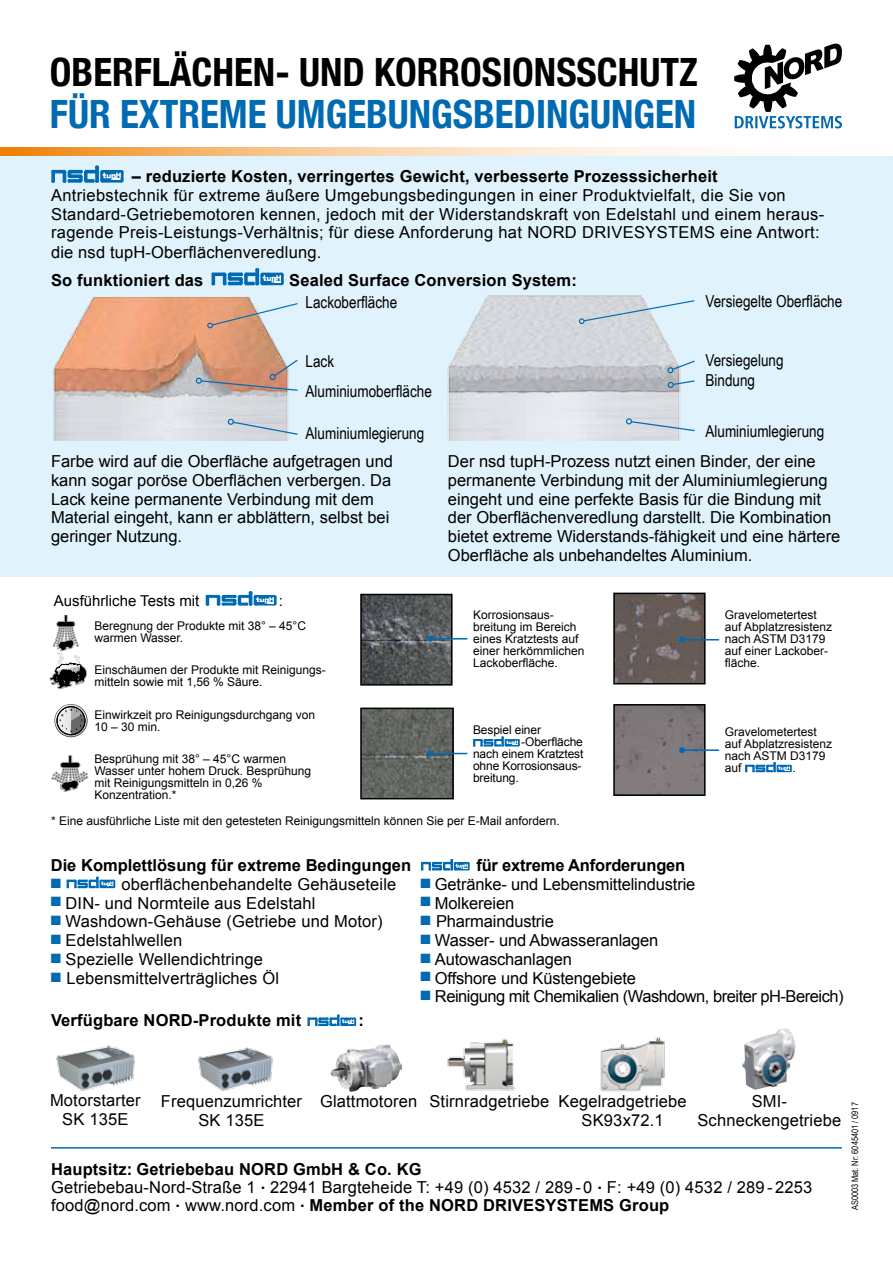
<style>
.page{position:relative;width:893px;height:1263px;background:#fff}
.page>*{position:absolute;margin:0;border:0;box-sizing:border-box;transform-origin:0 0}
.t1{font:700 condensed 39px "Helvetica Neue";color:#000}
.t2{font:700 condensed 39px "Helvetica Neue";color:#006ab3}
.t3{font:16.5px/18.8px "Arial";letter-spacing:.01em;color:#000}
.t4{font:700 16.5px "Arial";letter-spacing:.01em;color:#000}
.t5{font:16.5px "Arial";letter-spacing:-.01em;color:#000}
.t6{font:16.5px/29.8px "Arial Narrow";color:#000}
.t7{font:16.5px "Arial";letter-spacing:-.03em;color:#000}
.t8{font:700 16.5px "Arial";letter-spacing:-.01em;color:#000}
.t9{font:15px "Arial";color:#000}
.t10{font:13.5px "Zapf Dingbats ITC";color:#006ab3}
.t11{font:12px/12px "Arial";color:#000}
.t12{font:9px "Arial Narrow";color:#000}
.s1{color:#006ab3}
.s2{font-weight:700}
</style>
<div class="page">
<svg style="left:0;top:148px;width:699px;height:8px;background:#f7ca98"></svg>
<svg style="left:734px;top:44px;width:108px;height:84px"></svg>
<div style="left:0;top:156px;width:893px;height:420px;background:#e0f2fb"></div>
<img style="left:53px;top:296px;width:236px;height:144px">
<img style="left:447px;top:295px;width:234px;height:145px">
<svg style="left:207px;top:302px;width:91px;height:26px"></svg>
<svg style="left:196px;top:358px;width:102px;height:34px;background:#c29c8c"></svg>
<svg style="left:228px;top:419px;width:70px;height:17px"></svg>
<svg style="left:579px;top:299px;width:116px;height:25px"></svg>
<svg style="left:667px;top:359px;width:28px;height:14px"></svg>
<svg style="left:668px;top:379px;width:27px;height:9px"></svg>
<svg style="left:626px;top:418px;width:69px;height:14px"></svg>
<svg style="left:421px;top:859px;width:49px;height:11px"></svg>
<svg style="left:67px;top:877px;width:48px;height:11px"></svg>
<img style="left:363px;top:597px;width:87px;height:86px">
<div style="left:360px;top:594px;width:93px;height:92px;border:2px solid #000"></div>
<img style="left:363px;top:710px;width:88px;height:86px">
<div style="left:360px;top:707px;width:94px;height:92px;border:2px solid #000"></div>
<svg style="left:473px;top:736px;width:47px;height:10px"></svg>
<hr style="left:430px;top:638px;width:37px;height:1px;background:#006ab3">
<svg style="left:427px;top:636px;width:6px;height:6px"></svg>
<hr style="left:430px;top:753px;width:37px;height:1px;background:#006ab3">
<svg style="left:427px;top:750px;width:6px;height:6px"></svg>
<img style="left:616px;top:596px;width:87px;height:85px">
<div style="left:613px;top:593px;width:93px;height:91px;border:2px solid #000"></div>
<img style="left:616px;top:707px;width:87px;height:86px">
<div style="left:613px;top:704px;width:93px;height:92px;border:2px solid #000"></div>
<svg style="left:745px;top:762px;width:47px;height:10px"></svg>
<hr style="left:682px;top:639px;width:37px;height:1px;background:#006ab3">
<svg style="left:679px;top:637px;width:6px;height:6px"></svg>
<hr style="left:682px;top:749px;width:37px;height:2px;background:#006ab3">
<svg style="left:679px;top:747px;width:6px;height:6px"></svg>
<div style="left:57px;top:621px;width:18px;height:6px;background:#000;border-radius:3px"></div>
<div style="left:57px;top:621px;width:18px;height:6px;border:1px solid #aeafb1;border-radius:3px"></div>
<div style="left:60px;top:762px;width:20px;height:6px;background:#000;border-radius:3px"></div>
<div style="left:60px;top:762px;width:20px;height:6px;border:1px solid #aeafb1;border-radius:3px"></div>
<svg style="left:52px;top:768px;width:36px;height:24px"></svg>
<svg style="left:49px;top:627px;width:38px;height:63px"></svg>
<div style="left:54px;top:704px;width:34px;height:33px;border:1px solid #58585a;border-radius:50%"></div>
<svg style="left:56px;top:705px;width:30px;height:31px"></svg>
<svg style="left:55px;top:705px;width:30px;height:30px"></svg>
<div style="left:57px;top:706px;width:28px;height:29px;border:1px solid #000;border-radius:50%"></div>
<svg style="left:206px;top:591px;width:71px;height:14px"></svg>
<svg style="left:51px;top:166px;width:73px;height:17px"></svg>
<svg style="left:212px;top:268px;width:72px;height:17px"></svg>
<img style="left:600px;top:1037px;width:65px;height:55px">
<img style="left:447px;top:1038px;width:68px;height:53px">
<img style="left:742px;top:1028px;width:54px;height:62px">
<img style="left:330px;top:1044px;width:72px;height:48px">
<img style="left:56px;top:1045px;width:79px;height:46px">
<img style="left:198px;top:1047px;width:75px;height:44px">
<svg style="left:307px;top:1014px;width:49px;height:12px"></svg>
<hr style="left:51px;top:1147px;width:791px;height:1px;background:#006ab3">
<h1 class="t1" style="left:50px;top:40px;width:649px">OBERFLÄCHEN- UND KORROSIONSSCHUTZ</h1>
<h1 class="t2" style="left:50px;top:82px;width:648px">FÜR EXTREME UMGEBUNGSBEDINGUNGEN</h1>
<p class="t4" style="left:132px;top:165px;width:587px">– reduzierte Kosten, verringertes Gewicht, verbesserte Prozesssicherheit</p>
<p class="t3" style="left:51px;top:186px;width:775px">Antriebstechnik für extreme äußere Umgebungsbedingungen in einer Produktvielfalt, die Sie von Standard-Getriebemotoren kennen, jedoch mit der Widerstandskraft von Edelstahl und einem heraus&shy;ragende Preis-Leistungs-Verhältnis; für diese Anforderung hat NORD DRIVESYSTEMS eine Antwort: die nsd tupH-Oberflächenveredlung.</p>
<p class="t4" style="left:51px;top:269px;width:154px">So funktioniert das</p>
<p class="t4" style="left:289px;top:269px;width:289px">Sealed Surface Conversion System:</p>
<p class="t6" style="left:306px;top:287px;width:93px">Lackoberfläche</p>
<p class="t6" style="left:306px;top:346px;width:128px">Lack<br>Aluminiumoberfläche</p>
<p class="t6" style="left:306px;top:417px;width:120px">Aluminiumlegierung</p>
<p class="t3" style="left:51px;top:452px;width:344px">Farbe wird auf die Oberfläche aufgetragen und kann sogar poröse Oberflächen verbergen. Da Lack keine permanente Verbindung mit dem Material eingeht, kann er abblättern, selbst bei geringer Nutzung.</p>
<p class="t9" style="left:54px;top:590px;width:147px">Ausführliche Tests mit</p>
<p class="t9" style="left:279px;top:590px;width:6px">:</p>
<p class="t11" style="left:94px;top:619px;width:213px">Beregnung der Produkte mit 38° – 45°C warmen Wasser.</p>
<p class="t11" style="left:94px;top:664px;width:233px">Einschäumen der Produkte mit Reinigungs&shy;mitteln sowie mit 1,56 % Säure.</p>
<p class="t11" style="left:94px;top:708px;width:222px">Einwirkzeit pro Reinigungsdurchgang von<br>10 – 30 min.</p>
<p class="t11" style="left:94px;top:753px;width:218px">Besprühung mit 38° – 45°C warmen<br>Wasser unter hohem Druck. Besprühung mit Reinigungsmitteln in 0,26 %<br>Konzentration.*</p>
<p class="t6" style="left:705px;top:286px;width:138px">Versiegelte Oberfläche</p>
<p class="t6" style="left:705px;top:349px;width:80px;line-height:20.9px">Versiegelung<br>Bindung</p>
<p class="t6" style="left:705px;top:415px;width:120px">Aluminiumlegierung</p>
<p class="t3" style="left:448px;top:452px;width:394px">Der nsd tupH-Prozess nutzt einen Binder, der eine permanente Verbindung mit der Aluminiumlegierung eingeht und eine perfekte Basis für die Bindung mit der Oberflächenveredlung darstellt. Die Kombination bietet extreme Widerstands-fähigkeit und eine härtere Oberfläche als unbehandeltes Aluminium.</p>
<p class="t11" style="left:473px;top:609px;width:113px">Korrosionsaus&shy;breitung im Bereich eines Kratztests auf einer herkömmlichen<br>Lackoberfläche.</p>
<p class="t11" style="left:473px;top:724px;width:69px">Bespiel einer</p>
<p class="t11" style="left:521px;top:736px;width:63px">-Oberfläche</p>
<p class="t11" style="left:473px;top:748px;width:112px">nach einem Kratztest</p>
<p class="t11" style="left:473px;top:760px;width:110px">ohne Korrosionsaus-</p>
<p class="t11" style="left:473px;top:772px;width:47px">breitung.</p>
<p class="t11" style="left:725px;top:609px;width:109px">Gravelometertest auf Abplatzresistenz nach ASTM D3179 auf einer Lackober&shy;fläche.</p>
<p class="t11" style="left:725px;top:726px;width:109px">Gravelometertest auf Abplatzresistenz nach ASTM D3179 auf</p>
<p class="t11" style="left:792px;top:762px;width:5px">.</p>
<p class="t11" style="left:51px;top:815px;width:510px">* Eine ausführliche Liste mit den getesteten Reinigungsmitteln können Sie per E-Mail anfordern.</p>
<p class="t4" style="left:51px;top:854px;width:362px">Die Komplettlösung für extreme Bedingungen</p>
<p class="t10" style="left:51px;top:876px;width:12px">■</p>
<p class="t3" style="left:121px;top:875px;width:276px">oberflächenbehandelte Gehäuseteile</p>
<p class="t3" style="left:51px;top:893px;width:266px"><span class="s1">■</span> DIN- und Normteile aus Edelstahl</p>
<p class="t3" style="left:51px;top:912px;width:333px"><span class="s1">■</span> Washdown-Gehäuse (Getriebe und Motor)</p>
<p class="t3" style="left:51px;top:931px;width:133px"><span class="s1">■</span> Edelstahlwellen</p>
<p class="t3" style="left:51px;top:950px;width:214px"><span class="s1">■</span> Spezielle Wellendichtringe</p>
<p class="t3" style="left:51px;top:969px;width:230px"><span class="s1">■</span> Lebensmittelverträgliches Öl</p>
<p class="t4" style="left:51px;top:1009px;width:252px">Verfügbare NORD-Produkte mit</p>
<p class="t4" style="left:358px;top:1009px;width:7px">:</p>
<p class="t8" style="left:476px;top:854px;width:211px">für extreme Anforderungen</p>
<p class="t5" style="left:420px;top:873px;width:276px"><span class="s1">■</span> Getränke- und Lebensmittelindustrie</p>
<p class="t5" style="left:420px;top:892px;width:95px"><span class="s1">■</span> Molkereien</p>
<p class="t5" style="left:420px;top:911px;width:135px"><span class="s1">■</span> Pharmaindustrie</p>
<p class="t5" style="left:420px;top:929px;width:239px"><span class="s1">■</span> Wasser- und Abwasseranlagen</p>
<p class="t5" style="left:420px;top:948px;width:153px"><span class="s1">■</span> Autowaschanlagen</p>
<p class="t5" style="left:420px;top:967px;width:217px"><span class="s1">■</span> Offshore und Küstengebiete</p>
<p class="t7" style="left:420px;top:986px;width:425px"><span class="s1">■</span> Reinigung mit Chemikalien (Washdown, breiter pH-Bereich)</p>
<p class="t3" style="left:50px;top:1091px;width:92px;text-align:center">Motorstarter<br>SK 135E</p>
<p class="t3" style="left:161px;top:1092px;width:143px;text-align:center">Frequenzumrichter<br>SK 135E</p>
<p class="t3" style="left:320px;top:1092px;width:99px">Glattmotoren</p>
<p class="t3" style="left:559px;top:1092px;width:130px;text-align:center">Kegelradgetriebe<br>SK93x72.1</p>
<p class="t3" style="left:697px;top:1092px;width:145px;text-align:center">SMI-<br>Schneckengetriebe</p>
<p class="t3" style="left:429px;top:1092px;width:121px">Stirnradgetriebe</p>
<p class="t3" style="left:51px;top:1161px;width:763px;line-height:18px"><span class="s2">Hauptsitz: Getriebebau NORD GmbH &amp; Co. KG<br></span>Getriebebau-Nord-Straße 1 <sup>.</sup> 22941 Bargteheide T: +49 (0) 4532 / 289 - 0 <sup>.</sup> F: +49 (0) 4532 / 289 - 2253 food@nord.com <sup>.</sup> www.nord.com <sup>.</sup> <span class="s2">Member of the NORD DRIVESYSTEMS Group</span></p>
<p class="t12" style="left:848px;top:1210px;width:109px;rotate:-90deg">AS0003 Mat. Nr: 6045401 / 0917</p>
</div>
